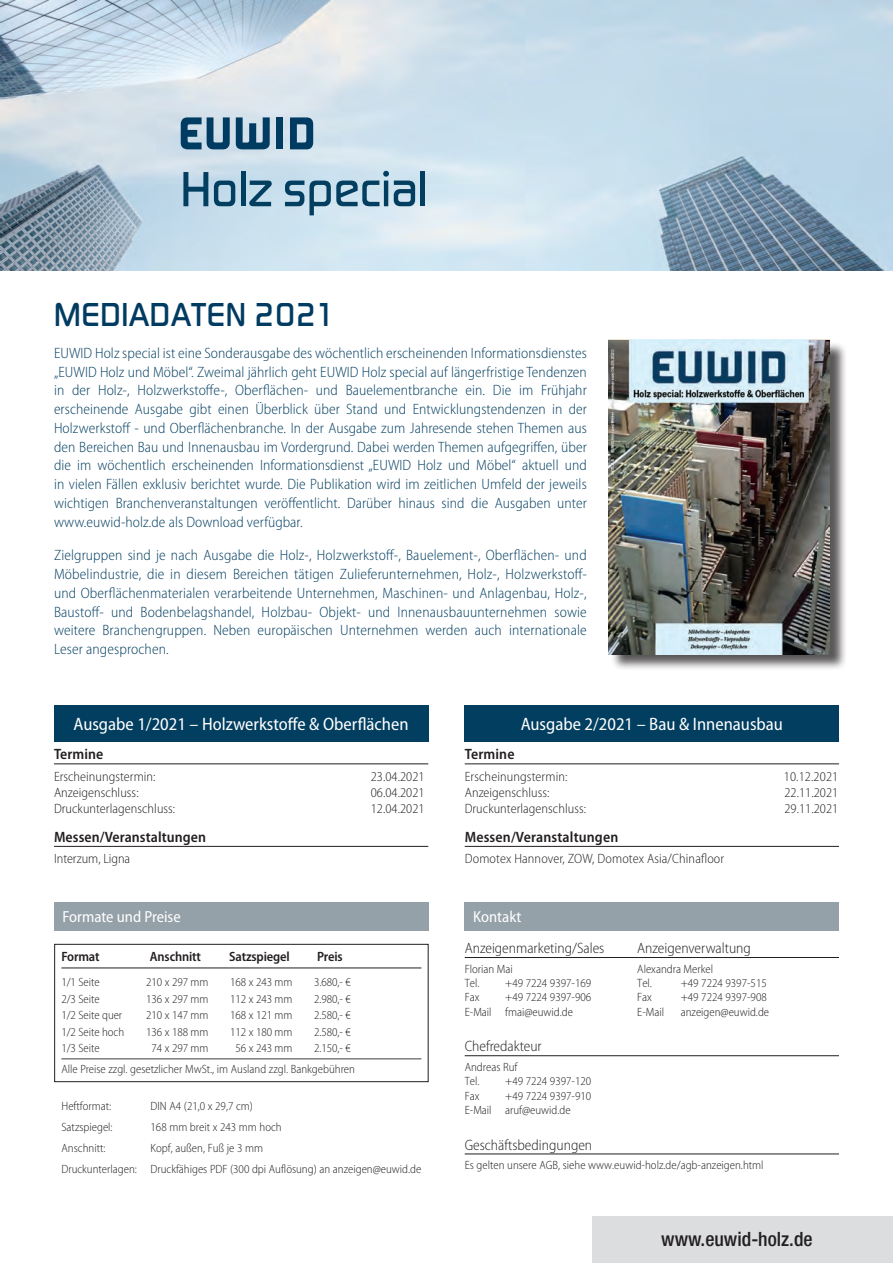
<style>
.page{position:relative;width:893px;height:1263px;background:#fff}
.page>*{position:absolute;margin:0;border:0;box-sizing:border-box;transform-origin:0 0}
.t1{font:500 51.3px "Digital Sans EF";color:#023e60}
.t2{font:500 34.5px "Digital Sans EF";letter-spacing:.02em;color:#003b62}
.t3{font:500 condensed 19.65px "Helvetica Neue";color:#231f20}
.t4{font:semi-condensed 18px "Myriad Pro";color:#fff}
.t5{font:semi-condensed 16.05px "Myriad Pro";color:#fff}
.t6{font:300 semi-condensed 15px/18.8px "Myriad Pro";letter-spacing:.005em;color:#023e60;text-align:justify}
.t7{font:300 semi-condensed 15px "Myriad Pro";color:#231f20}
.t8{font:600 semi-condensed 15px "Myriad Pro";letter-spacing:.005em;color:#231f20}
.t9{font:300 semi-condensed 13.5px "Myriad Pro";letter-spacing:.005em;color:#231f20}
.t10{font:600 semi-condensed 13.5px "Myriad Pro";letter-spacing:-.01em;color:#231f20}
.t11{font:300 semi-condensed 12px/21px "Myriad Pro";color:#231f20}
</style>
<div class="page">
<img style="left:0;top:0;width:893px;height:270px">
<svg style="left:181px;top:117px;width:49px;height:32px;background:#537d98"></svg>
<div style="left:276px;top:117px;width:7px;height:32px;background:#003b62"></div>
<svg style="left:290px;top:117px;width:23px;height:32px"></svg>
<svg style="left:236px;top:117px;width:34px;height:32px"></svg>
<div style="left:592px;top:1216px;width:301px;height:47px;background:#dcdddf"></div>
<div style="left:610px;top:342px;width:238px;height:329px;background:#231f20;opacity:.75"></div>
<hr style="left:465px;top:957px;width:374px;height:1px;background:#231f20">
<hr style="left:465px;top:1055px;width:374px;height:1px;background:#231f20">
<hr style="left:465px;top:1154px;width:374px;height:1px;background:#231f20">
<hr style="left:61px;top:967px;width:360px;height:1px;background:#231f20">
<hr style="left:61px;top:1058px;width:360px;height:1px;background:#3e3e3f">
<div style="left:54px;top:944px;width:375px;height:138px;border:1px solid #231f20"></div>
<hr style="left:54px;top:764px;width:374px;height:1px;background:#231f20">
<hr style="left:54px;top:846px;width:374px;height:1px;background:#231f20">
<div style="left:54px;top:705px;width:374px;height:36px;background:#023e60"></div>
<hr style="left:465px;top:764px;width:374px;height:1px;background:#231f20">
<hr style="left:465px;top:846px;width:374px;height:1px;background:#231f20">
<div style="left:465px;top:705px;width:374px;height:36px;background:#023e60"></div>
<div style="left:54px;top:902px;width:374px;height:29px;background:#95a1a9"></div>
<div style="left:465px;top:902px;width:374px;height:29px;background:#95a1a9"></div>
<img style="left:608px;top:341px;width:222px;height:313px">
<h1 class="t1" style="left:181px;top:159px;width:248px">Holz special</h1>
<h2 class="t2" style="left:54px;top:294px;width:282px">MEDIADATEN 2021</h2>
<p class="t6" style="left:54px;top:343px;width:534px">EUWID Holz special ist eine Sonderausgabe des wöchentlich erscheinenden Informationsdienstes „EUWID Holz und Möbel“. Zweimal jährlich geht EUWID Holz special auf längerfristige Tendenzen in der Holz-, Holzwerkstoffe-, Oberflächen- und Bauelementbranche ein. Die im Frühjahr erscheinende Ausgabe gibt einen Überblick über Stand und Entwicklungstendenzen in der Holzwerkstoff - und Oberflächenbranche. In der Ausgabe zum Jahresende stehen Themen aus den Bereichen Bau und Innenausbau im Vordergrund. Dabei werden Themen aufgegriffen, über die im wöchentlich erscheinenden Informationsdienst „EUWID Holz und Möbel“ aktuell und in vielen Fällen exklusiv berichtet wurde. Die Publikation wird im zeitlichen Umfeld der jeweils wichtigen Branchenveranstaltungen veröffentlicht. Darüber hinaus sind die Ausgaben unter www.euwid-holz.de als Download verfügbar.</p>
<p class="t6" style="left:54px;top:546px;width:534px">Zielgruppen sind je nach Ausgabe die Holz-, Holzwerkstoff-, Bauelement-, Oberflächen- und Möbelindustrie, die in diesem Bereichen tätigen Zulieferunternehmen, Holz-, Holzwerkstoff&shy;und Oberflächenmaterialen verarbeitende Unternehmen, Maschinen- und Anlagenbau, Holz-, Baustoff- und Bodenbelagshandel, Holzbau- Objekt- und Innenausbauunternehmen sowie weitere Branchengruppen. Neben europäischen Unternehmen werden auch internationale Leser angesprochen.</p>
<p class="t4" style="left:73px;top:713px;width:337px">Ausgabe 1/2021 – Holzwerkstoffe &amp; Oberflächen</p>
<p class="t8" style="left:54px;top:745px;width:51px">Termine</p>
<p class="t9" style="left:54px;top:768px;width:103px">Erscheinungstermin:</p>
<p class="t9" style="left:371px;top:768px;width:55px">23.04.2021</p>
<p class="t9" style="left:54px;top:784px;width:86px">Anzeigenschluss:</p>
<p class="t9" style="left:371px;top:784px;width:55px">06.04.2021</p>
<p class="t9" style="left:54px;top:800px;width:123px">Druckunterlagenschluss:</p>
<p class="t9" style="left:371px;top:800px;width:55px">12.04.2021</p>
<p class="t8" style="left:54px;top:827px;width:153px">Messen/Veranstaltungen</p>
<p class="t9" style="left:54px;top:851px;width:78px">Interzum, Ligna</p>
<p class="t4" style="left:521px;top:713px;width:264px">Ausgabe 2/2021 – Bau &amp; Innenausbau</p>
<p class="t8" style="left:465px;top:745px;width:51px">Termine</p>
<p class="t9" style="left:465px;top:768px;width:104px">Erscheinungstermin:</p>
<p class="t9" style="left:784px;top:768px;width:56px">10.12.2021</p>
<p class="t9" style="left:465px;top:784px;width:86px">Anzeigenschluss:</p>
<p class="t9" style="left:784px;top:784px;width:55px">22.11.2021</p>
<p class="t9" style="left:465px;top:800px;width:123px">Druckunterlagenschluss:</p>
<p class="t9" style="left:784px;top:800px;width:55px">29.11.2021</p>
<p class="t8" style="left:465px;top:827px;width:155px">Messen/Veranstaltungen</p>
<p class="t9" style="left:465px;top:851px;width:261px">Domotex Hannover, ZOW, Domotex Asia/Chinafloor</p>
<p class="t5" style="left:63px;top:907px;width:120px">Formate und Preise</p>
<p class="t5" style="left:473px;top:907px;width:50px">Kontakt</p>
<p class="t10" style="left:61px;top:948px;width:40px">Format</p>
<p class="t10" style="left:150px;top:948px;width:53px">Anschnitt</p>
<p class="t10" style="left:229px;top:948px;width:62px">Satzspiegel</p>
<p class="t10" style="left:317px;top:948px;width:27px">Preis</p>
<p class="t11" style="left:61px;top:971px;width:40px">1/1 Seite</p>
<p class="t11" style="left:146px;top:971px;width:64px">210 x 297 mm</p>
<p class="t11" style="left:230px;top:971px;width:64px">168 x 243 mm</p>
<p class="t11" style="left:314px;top:971px;width:38px">3.680,- €</p>
<p class="t11" style="left:61px;top:988px;width:40px">2/3 Seite</p>
<p class="t11" style="left:146px;top:988px;width:64px">136 x 297 mm</p>
<p class="t11" style="left:230px;top:988px;width:64px">112 x 243 mm</p>
<p class="t11" style="left:314px;top:988px;width:38px">2.980,- €</p>
<p class="t11" style="left:61px;top:1004px;width:62px">1/2 Seite quer</p>
<p class="t11" style="left:146px;top:1004px;width:64px">210 x 147 mm</p>
<p class="t11" style="left:230px;top:1004px;width:64px">168 x 121 mm</p>
<p class="t11" style="left:314px;top:1004px;width:38px">2.580,- €</p>
<p class="t11" style="left:61px;top:1021px;width:64px">1/2 Seite hoch</p>
<p class="t11" style="left:146px;top:1021px;width:64px">136 x 188 mm</p>
<p class="t11" style="left:230px;top:1021px;width:64px">112 x 180 mm</p>
<p class="t11" style="left:314px;top:1021px;width:38px">2.580,- €</p>
<p class="t11" style="left:61px;top:1037px;width:40px">1/3 Seite</p>
<p class="t11" style="left:152px;top:1037px;width:58px">74 x 297 mm</p>
<p class="t11" style="left:236px;top:1037px;width:58px">56 x 243 mm</p>
<p class="t11" style="left:61px;top:1037px;width:295px;text-indent:253px">2.150,- €<br>Alle Preise zzgl. gesetzlicher MwSt., im Ausland zzgl. Bankgebühren</p>
<p class="t11" style="left:62px;top:1096px;width:51px">Heftformat:</p>
<p class="t11" style="left:151px;top:1096px;width:104px">DIN A4 (21,0 x 29,7 cm)</p>
<p class="t11" style="left:62px;top:1117px;width:53px">Satzspiegel:</p>
<p class="t11" style="left:151px;top:1117px;width:133px">168 mm breit x 243 mm hoch</p>
<p class="t11" style="left:62px;top:1138px;width:46px">Anschnitt:</p>
<p class="t11" style="left:62px;top:1138px;width:361px;text-indent:89px">Kopf, außen, Fuß je 3 mm<br>Druckunterlagen: Druckfähiges PDF (300 dpi Auflösung) an anzeigen@euwid.de</p>
<p class="t7" style="left:465px;top:939px;width:141px">Anzeigenmarketing/Sales</p>
<p class="t7" style="left:637px;top:939px;width:115px">Anzeigenverwaltung</p>
<p class="t11" style="left:465px;top:958px;width:50px">Florian Mai</p>
<p class="t11" style="left:637px;top:958px;width:77px">Alexandra Merkel</p>
<p class="t11" style="left:465px;top:972px;width:16px">Tel.</p>
<p class="t11" style="left:505px;top:972px;width:88px">+49 7224 9397-169</p>
<p class="t11" style="left:637px;top:972px;width:16px">Tel.</p>
<p class="t11" style="left:681px;top:972px;width:88px">+49 7224 9397-515</p>
<p class="t11" style="left:465px;top:987px;width:16px">Fax</p>
<p class="t11" style="left:505px;top:987px;width:88px">+49 7224 9397-906</p>
<p class="t11" style="left:637px;top:987px;width:16px">Fax</p>
<p class="t11" style="left:681px;top:987px;width:88px">+49 7224 9397-908</p>
<p class="t11" style="left:465px;top:1001px;width:110px">E-Mail fmai@euwid.de</p>
<p class="t11" style="left:637px;top:1001px;width:28px">E-Mail</p>
<p class="t11" style="left:681px;top:1001px;width:90px">anzeigen@euwid.de</p>
<p class="t7" style="left:465px;top:1037px;width:78px">Chefredakteur</p>
<p class="t11" style="left:465px;top:1059px;width:54px;line-height:14.4px">Andreas Ruf<br>Tel.</p>
<p class="t11" style="left:505px;top:1070px;width:88px">+49 7224 9397-120</p>
<p class="t11" style="left:465px;top:1085px;width:16px">Fax</p>
<p class="t11" style="left:465px;top:1088px;width:128px;line-height:14.4px;text-indent:40px">+49 7224 9397-910<br>E-Mail aruf@euwid.de</p>
<p class="t7" style="left:465px;top:1135px;width:129px">Geschäftsbedingungen</p>
<p class="t11" style="left:465px;top:1154px;width:300px">Es gelten unsere AGB, siehe www.euwid-holz.de/agb-anzeigen.html</p>
<h3 class="t3" style="left:661px;top:1228px;width:153px">www.euwid-holz.de</h3>
</div>
